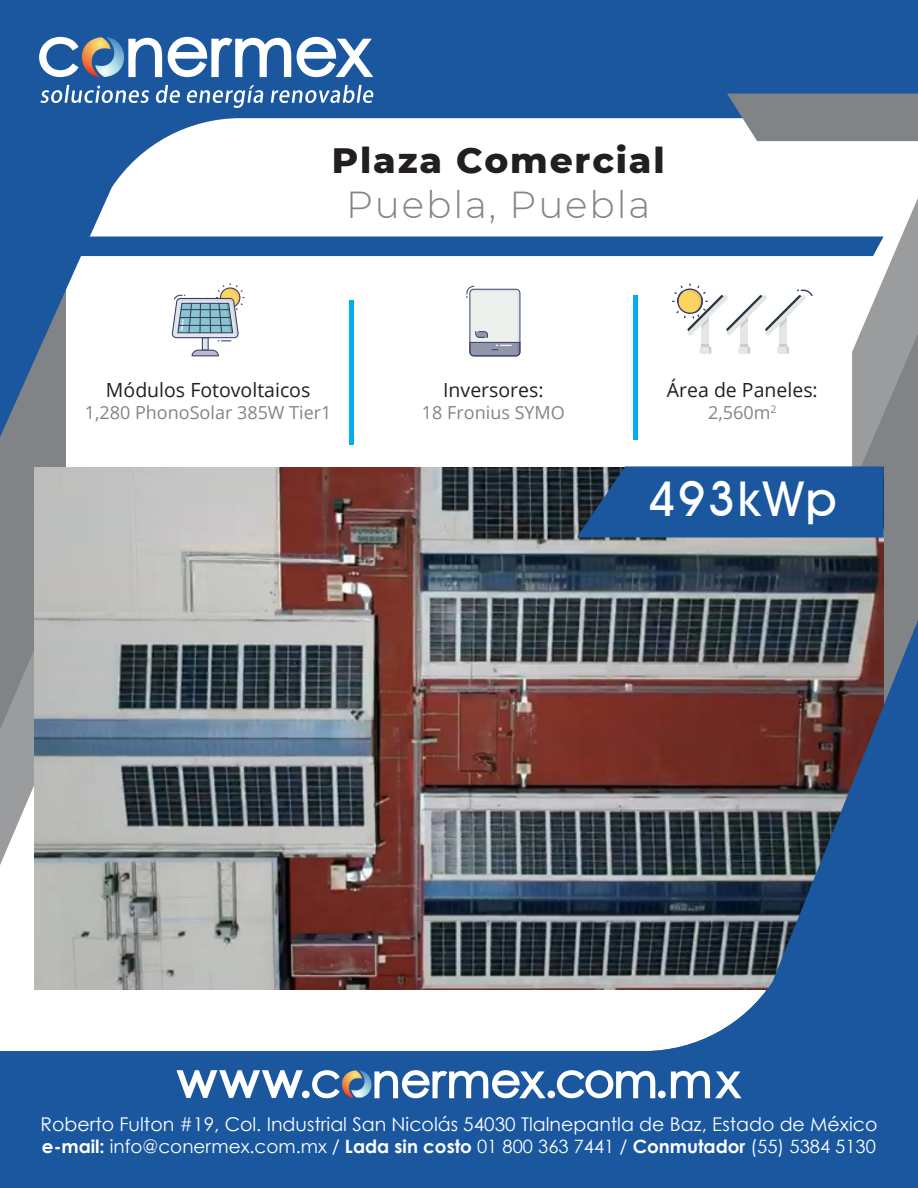
<style>
.page{position:relative;width:918px;height:1188px;background:#fff}
.page>*{position:absolute;margin:0;border:0;box-sizing:border-box;transform-origin:0 0}
.t1{font:500 48px "Avant Garde IT Cby BT";letter-spacing:.05em;color:#fff}
.t2{font:300 37.5px "Montserrat";letter-spacing:.05em;color:#818587}
.t3{font:800 36px "Montserrat";letter-spacing:.05em;color:#231f20}
.t4{font:19.5px "Open Sans";color:#231f20}
.t5{font:18.9px "Century Gothic";color:#fff}
.t6{font:18.3px "Century Gothic";color:#fff}
.t7{font:18px "Open Sans";color:#818587}
.s1{font-weight:700}
</style>
<div class="page">
<div style="left:0;top:440px;width:66px;height:181px;background:#818486"></div>
<div style="left:852px;top:440px;width:66px;height:181px;background:#818486"></div>
<svg style="left:0;top:0;width:918px;height:440px"></svg>
<svg style="left:727px;top:94px;width:191px;height:47px"></svg>
<div style="left:67px;top:237px;width:817px;height:19px;background:#1a579f"></div>
<img style="left:34px;top:468px;width:850px;height:153px">
<img style="left:0;top:621px;width:918px;height:567px">
<svg style="left:40px;top:85px;width:223px;height:23px"></svg>
<svg style="left:271px;top:85px;width:102px;height:18px"></svg>
<svg style="left:39px;top:37px;width:334px;height:40px"></svg>
<svg style="left:577px;top:466px;width:307px;height:71px"></svg>
<img style="left:362px;top:1070px;width:12px;height:28px">
<img style="left:340px;top:1070px;width:22px;height:28px">
<svg style="left:176px;top:1070px;width:164px;height:28px"></svg>
<svg style="left:374px;top:1070px;width:368px;height:28px"></svg>
<svg style="left:172px;top:283px;width:72px;height:73px"></svg>
<hr style="left:179px;top:325px;width:53px;height:1px;background:#333d6b">
<div style="left:349px;top:300px;width:5px;height:145px;background:#00aeef"></div>
<div style="left:633px;top:295px;width:5px;height:145px;background:#00aeef"></div>
<svg style="left:466px;top:286px;width:54px;height:70px"></svg>
<div style="left:702px;top:317px;width:7px;height:36px;background:#e6e6e6"></div>
<svg style="left:700px;top:344px;width:11px;height:9px"></svg>
<div style="left:741px;top:317px;width:7px;height:36px;background:#e6e6e6"></div>
<svg style="left:738px;top:344px;width:12px;height:9px"></svg>
<div style="left:780px;top:317px;width:7px;height:36px;background:#e6e6e6"></div>
<svg style="left:777px;top:344px;width:12px;height:9px"></svg>
<svg style="left:670px;top:283px;width:143px;height:53px"></svg>
<p class="t3" style="left:332px;top:134px;width:334px">Plaza Comercial</p>
<p class="t2" style="left:346px;top:179px;width:306px">Puebla, Puebla</p>
<p class="t4" style="left:106px;top:377px;width:206px">Módulos Fotovoltaicos</p>
<p class="t7" style="left:85px;top:400px;width:248px">1,280 PhonoSolar 385W Tier1</p>
<p class="t4" style="left:443px;top:377px;width:102px">Inversores:</p>
<p class="t7" style="left:422px;top:400px;width:144px">18 Fronius SYMO</p>
<p class="t4" style="left:667px;top:377px;width:152px">Área de Paneles:</p>
<p class="t7" style="left:708px;top:400px;width:70px">2,560m<sup>2</sup></p>
<p class="t1" style="left:648px;top:469px;width:190px">493kWp</p>
<p class="t5" style="left:41px;top:1113px;width:838px">Roberto Fulton #19, Col. Industrial San Nicolás 54030 Tlalnepantla de Baz, Estado de México</p>
<p class="t6" style="left:42px;top:1136px;width:835px"><span class="s1">e-mail:</span> info@conermex.com.mx / <span class="s1">Lada sin costo</span> 01 800 363 7441 / <span class="s1">Conmutador</span> (55) 5384 5130</p>
</div>
